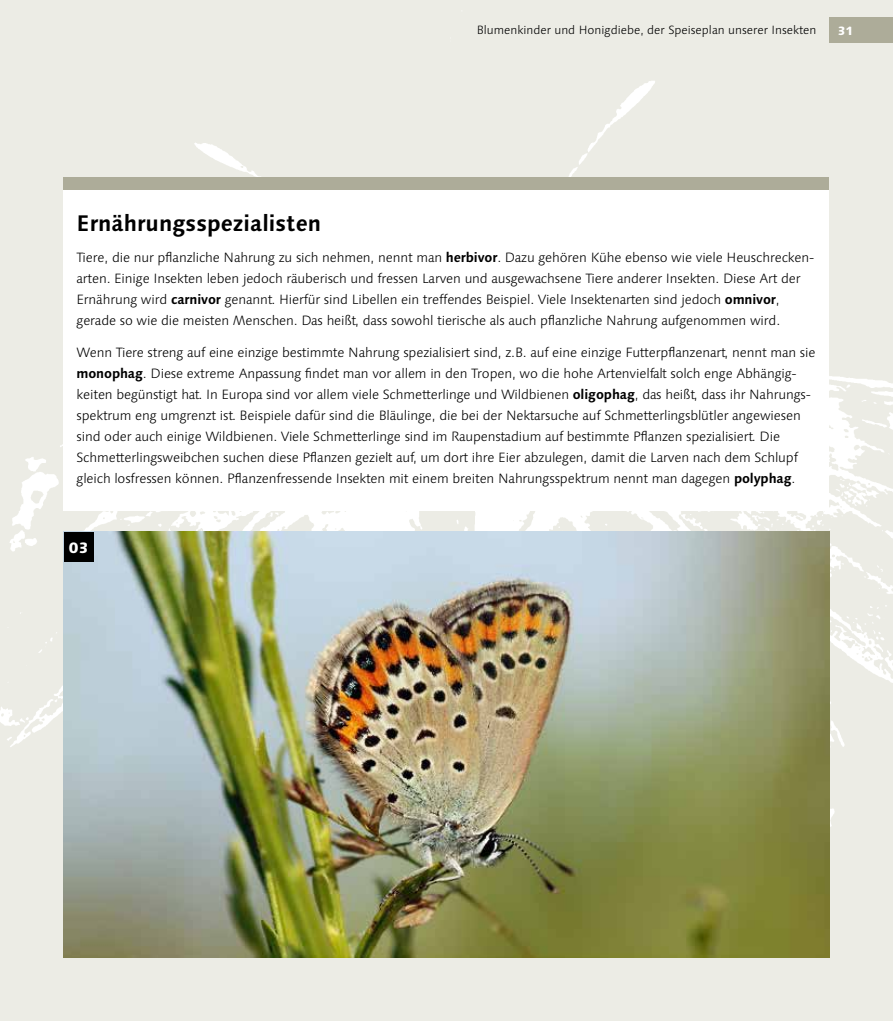
<style>
.page{position:relative;width:893px;height:1021px;background:#fff}
.page>*{position:absolute;margin:0;border:0;box-sizing:border-box;transform-origin:0 0}
.t1{font:700 22.5px "Linotype Syntax";color:#000}
.t2{font:800 15px "Linotype Syntax";color:#fff}
.t3{font:300 13.5px/21px "Linotype Syntax";letter-spacing:-.01em;color:#000}
.t4{font:300 12px "Linotype Syntax";color:#000}
.t5{font:800 12px "Linotype Syntax";color:#fff}
.s1{font-weight:700}
</style>
<div class="page">
<div style="left:0;top:0;width:893px;height:1020px;background:#ecece5"></div>
<div style="left:829px;top:17px;width:64px;height:26px;background:#adac99"></div>
<div style="left:64px;top:177px;width:765px;height:333px;background:#fff"></div>
<div style="left:64px;top:177px;width:765px;height:13px;background:#adac99"></div>
<img style="left:64px;top:531px;width:765px;height:426px">
<div style="left:64px;top:531px;width:30px;height:30px;background:#000"></div>
<p class="t4" style="left:477px;top:23px;width:341px">Blumenkinder und Honigdiebe, der Speiseplan unserer Insekten</p>
<p class="t5" style="left:838px;top:23px;width:17px">31</p>
<h1 class="t1" style="left:77px;top:209px;width:246px">Ernährungsspezialisten</h1>
<p class="t3" style="left:77px;top:247px;width:739px">Tiere, die nur pflanzliche Nahrung zu sich nehmen, nennt man <span class="s1">herbivor</span>. Dazu gehören Kühe ebenso wie viele Heuschrecken&shy;arten. Einige Insekten leben jedoch räuberisch und fressen Larven und ausgewachsene Tiere anderer Insekten. Diese Art der Ernährung wird <span class="s1">carnivor</span> genannt. Hierfür sind Libellen ein treffendes Beispiel. Viele Insektenarten sind jedoch <span class="s1">omnivor</span>, gerade so wie die meisten Menschen. Das heißt, dass sowohl tierische als auch pflanzliche Nahrung aufgenommen wird.</p>
<p class="t3" style="left:77px;top:341px;width:741px">Wenn Tiere streng auf eine einzige bestimmte Nahrung spezialisiert sind, z.B. auf eine einzige Futterpflanzenart, nennt man sie <span class="s1">monophag</span>. Diese extreme Anpassung findet man vor allem in den Tropen, wo die hohe Artenvielfalt solch enge Abhängig&shy;keiten begünstigt hat. In Europa sind vor allem viele Schmetterlinge und Wildbienen <span class="s1">oligophag</span>, das heißt, dass ihr Nahrungs&shy;spektrum eng umgrenzt ist. Beispiele dafür sind die Bläulinge, die bei der Nektarsuche auf Schmetterlingsblütler angewiesen sind oder auch einige Wildbienen. Viele Schmetterlinge sind im Raupenstadium auf bestimmte Pflanzen spezialisiert. Die Schmetterlingsweibchen suchen diese Pflanzen gezielt auf, um dort ihre Eier abzulegen, damit die Larven nach dem Schlupf gleich losfressen können. Pflanzenfressende Insekten mit einem breiten Nahrungsspektrum nennt man dagegen <span class="s1">polyphag</span>.</p>
<p class="t2" style="left:69px;top:538px;width:21px">03</p>
</div>
